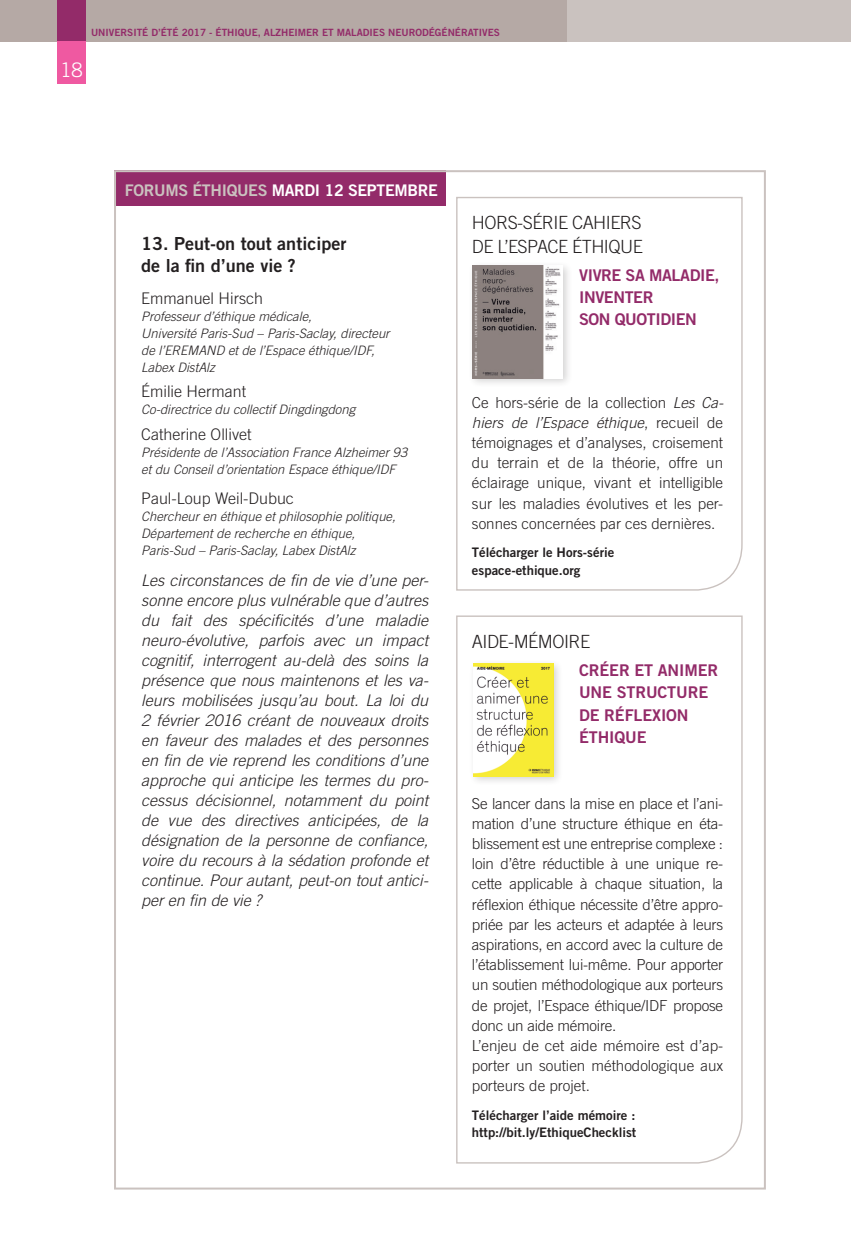
<style>
.page{position:relative;width:851px;height:1248px;background:#fff}
.page>*{position:absolute;margin:0;border:0;box-sizing:border-box;transform-origin:0 0}
.t1{font:300 20px "Trade Gothic";color:#fff}
.t2{font:300 18.2px/24.2px "Trade Gothic";letter-spacing:-.03em;color:#231f20}
.t3{font:18px/22px "Trade Gothic Bold Two";color:#231f20}
.t4{font:16.2px/22.2px "Trade Gothic Bold Two";letter-spacing:-.01em;color:#932b69}
.t5{font:italic 300 16px/20px "Trade Gothic";color:#231f20;text-align:justify}
.t6{font:300 16px "Trade Gothic";color:#231f20}
.t7{font:16px "Trade Gothic Bold Two";letter-spacing:-.02em;color:#fff}
.t8{font:300 15.2px/20.2px "Trade Gothic";letter-spacing:-.015em;color:#231f20;text-align:justify}
.t9{font:13.2px/17.2px "Trade Gothic Bold Two";color:#231f20}
.t10{font:italic 300 13px/17px "Trade Gothic";color:#231f20}
.t11{font:10px "Trade Gothic Bold Two";color:#932b69}
.s1{color:#cac2bf}
.s2{font-style:italic}
</style>
<div class="page">
<div style="left:0;top:0;width:850px;height:42px;background:#cac2bf"></div>
<div style="left:0;top:0;width:567px;height:42px;background:#b5a9a5"></div>
<div style="left:57px;top:0;width:29px;height:42px;background:#932b69"></div>
<div style="left:57px;top:42px;width:29px;height:42px;background:#ef59a1"></div>
<div style="left:114px;top:170px;width:332px;height:36px;background:#932b69"></div>
<svg style="left:456px;top:196px;width:287px;height:395px"></svg>
<svg style="left:456px;top:615px;width:287px;height:549px"></svg>
<div style="left:468px;top:261px;width:105px;height:127px;background:#231f20;opacity:.2"></div>
<img style="left:472px;top:265px;width:90px;height:113px">
<div style="left:468px;top:659px;width:95px;height:127px;background:#231f20;opacity:.2"></div>
<img style="left:473px;top:663px;width:80px;height:113px">
<p class="t11" style="left:91px;top:26px;width:410px">UNIVERSITÉ D’ÉTÉ 2017 - ÉTHIQUE, ALZHEIMER ET MALADIES NEURODÉGÉNÉRATIVES</p>
<h1 class="t1" style="left:60px;top:58px;width:24px">18</h1>
<p class="t7" style="left:125px;top:180px;width:314px"><span class="s1">FORUMS ÉTHIQUES</span> MARDI 12 SEPTEMBRE</p>
<p class="t3" style="left:141px;top:232px;width:206px">13. Peut-on tout anticiper de la fin d’une vie ?</p>
<p class="t6" style="left:141px;top:288px;width:123px">Emmanuel Hirsch</p>
<p class="t10" style="left:141px;top:307px;width:250px">Professeur d’éthique médicale,<br>Université Paris-Sud – Paris-Saclay, directeur de l’EREMAND et de l’Espace éthique/IDF, Labex DistAlz</p>
<p class="t6" style="left:141px;top:382px;width:106px">Émilie Hermant</p>
<p class="t10" style="left:141px;top:401px;width:215px">Co-directrice du collectif Dingdingdong</p>
<p class="t6" style="left:141px;top:425px;width:112px">Catherine Ollivet</p>
<p class="t10" style="left:141px;top:443px;width:267px">Présidente de l’Association France Alzheimer 93 et du Conseil d’orientation Espace éthique/IDF</p>
<p class="t6" style="left:141px;top:488px;width:154px">Paul-Loup Weil-Dubuc</p>
<p class="t10" style="left:141px;top:507px;width:256px">Chercheur en éthique et philosophie politique,<br>Département de recherche en éthique,<br>Paris-Sud – Paris-Saclay, Labex DistAlz</p>
<p class="t5" style="left:141px;top:570px;width:289px">Les circonstances de fin de vie d’une per&shy;sonne encore plus vulnérable que d’autres du fait des spécificités d’une maladie neuro-évolutive, parfois avec un impact cognitif, interrogent au-delà des soins la présence que nous maintenons et les va&shy;leurs mobilisées jusqu’au bout. La loi du 2 février 2016 créant de nouveaux droits en faveur des malades et des personnes en fin de vie reprend les conditions d’une approche qui anticipe les termes du pro&shy;cessus décisionnel, notamment du point de vue des directives anticipées, de la désignation de la personne de confiance, voire du recours à la sédation profonde et continue. Pour autant, peut-on tout antici&shy;per en fin de vie ?</p>
<p class="t2" style="left:472px;top:210px;width:172px">HORS-SÉRIE CAHIERS<br>DE L’ESPACE ÉTHIQUE</p>
<p class="t4" style="left:579px;top:264px;width:142px">VIVRE SA MALADIE,<br>INVENTER<br>SON QUOTIDIEN</p>
<p class="t8" style="left:472px;top:392px;width:253px">Ce hors-série de la collection <span class="s2">Les Ca&shy;hiers de l’Espace éthique</span>, recueil de témoignages et d’analyses, croisement du terrain et de la théorie, offre un éclairage unique, vivant et intelligible sur les maladies évolutives et les per&shy;sonnes concernées par ces dernières.</p>
<p class="t9" style="left:472px;top:544px;width:144px">Télécharger le Hors-série espace-ethique.org</p>
<p class="t2" style="left:472px;top:629px;width:120px">AIDE-MÉMOIRE</p>
<p class="t4" style="left:579px;top:659px;width:141px">CRÉER ET ANIMER<br>UNE STRUCTURE<br>DE RÉFLEXION<br>ÉTHIQUE</p>
<p class="t8" style="left:472px;top:792px;width:253px;text-align:left">Se lancer dans la mise en place et l’ani&shy;mation d’une structure éthique en éta&shy;blissement est une entreprise complexe : loin d’être réductible à une unique re&shy;cette applicable à chaque situation, la réflexion éthique nécessite d’être appro&shy;priée par les acteurs et adaptée à leurs aspirations, en accord avec la culture de l’établissement lui-même. Pour apporter un soutien méthodologique aux porteurs de projet, l’Espace éthique/IDF propose donc un aide mémoire.<br>L’enjeu de cet aide mémoire est d’ap&shy;porter un soutien méthodologique aux porteurs de projet.</p>
<p class="t9" style="left:472px;top:1106px;width:166px">Télécharger l’aide mémoire : http://bit.ly/EthiqueChecklist</p>
</div>
